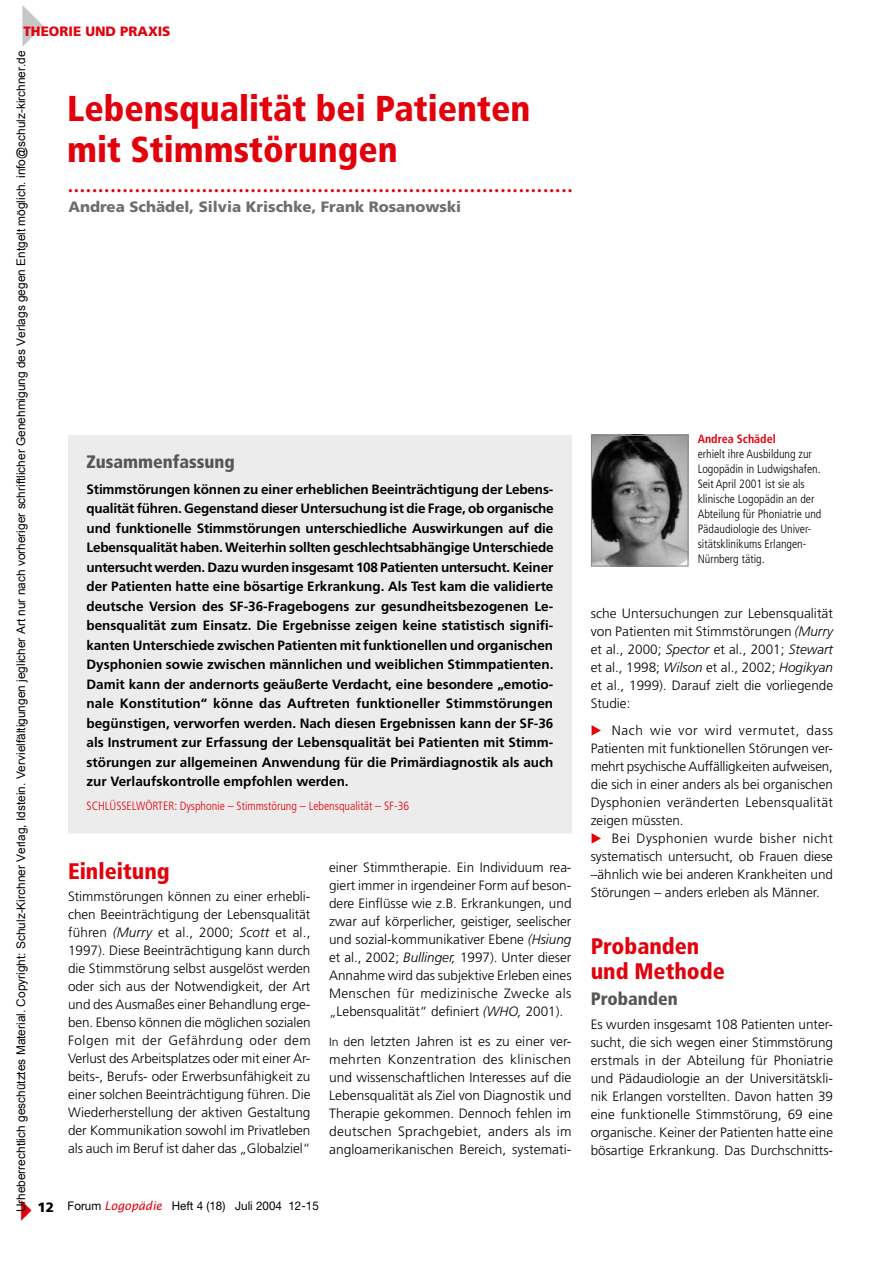
<style>
.page{position:relative;width:893px;height:1263px;background:#fff}
.page>*{position:absolute;margin:0;border:0;box-sizing:border-box;transform-origin:0 0}
.t1{font:900 condensed 36px/40.5px "Frutiger";color:#e3000b}
.t2{font:900 condensed 22.5px/25.5px "Frutiger";color:#e3000b}
.t3{font:700 18.75px "Times";color:#e3000b}
.t4{font:900 condensed 18px "Frutiger";color:#565655}
.t5{font:900 15px "Frutiger";color:#6e6e6e}
.t6{font:300 13.5px/18px "Frutiger";color:#000;text-align:justify}
.t7{font:700 13.5px/19.5px "Frutiger";color:#000;text-align:justify}
.t8{font:900 13.5px "Frutiger";color:#e3000b}
.t9{font:300 condensed 12px/15px "Frutiger LT";color:#000}
.t10{font:300 condensed 12px "Frutiger LT";color:#e3000b}
.t11{font:12px "Helvetica Neue";color:#000}
.t12{font:700 condensed 12px "Frutiger LT";color:#e3000b}
.t13{font:11.85px "Arial";color:#000}
.s1{font-style:italic}
.s2{font-size:12px}
.s3{font-family:"Frutiger";font-weight:900;font-size:13.5px}
.s4{font-family:"Lucida Sans";font-style:italic;color:#e3000b}
</style>
<div class="page">
<div style="left:69px;top:436px;width:502px;height:397px;background:#ececec"></div>
<div style="left:68px;top:435px;width:504px;height:398px;border:2px solid #ececec"></div>
<img style="left:593px;top:437px;width:93px;height:127px">
<div style="left:591px;top:435px;width:97px;height:131px;border:1px solid #868786"></div>
<p class="t8" style="left:23px;top:23px;width:149px">THEORIE UND PRAXIS</p>
<p class="t13" style="left:13px;top:1212px;width:1163px;rotate:-90deg">Urheberrechtlich geschütztes Material. Copyright: Schulz-Kirchner Verlag, Idstein. Vervielfältigungen jeglicher Art nur nach vorheriger schriftlicher Genehmigung des Verlags gegen Entgelt möglich. info@schulz-kirchner.de</p>
<h1 class="t1" style="left:67px;top:89px;width:465px">Lebensqualität bei Patienten mit Stimmstörungen</h1>
<p class="t5" style="left:68px;top:198px;width:394px">Andrea Schädel, Silvia Krischke, Frank Rosanowski</p>
<h3 class="t3" style="left:68px;top:175px;width:506px">...................................................................................</h3>
<h3 class="t4" style="left:87px;top:451px;width:150px">Zusammenfassung</h3>
<p class="t7" style="left:87px;top:479px;width:469px">Stimmstörungen können zu einer erheblichen Beeinträchtigung der Lebens&shy;qualität führen. Gegenstand dieser Untersuchung ist die Frage, ob organische und funktionelle Stimmstörungen unterschiedliche Auswirkungen auf die Lebensqualität haben. Weiterhin sollten geschlechtsabhängige Unterschiede untersucht werden. Dazu wurden insgesamt 108 Patienten untersucht. Keiner der Patienten hatte eine bösartige Erkrankung. Als Test kam die validierte deutsche Version des SF-36-Fragebogens zur gesundheitsbezogenen Le&shy;bensqualität zum Einsatz. Die Ergebnisse zeigen keine statistisch signifi&shy;kanten Unterschiede zwischen Patienten mit funktionellen und organischen Dysphonien sowie zwischen männlichen und weiblichen Stimmpatienten.<br>Damit kann der andernorts geäußerte Verdacht, eine besondere „emotio&shy;nale Konstitution“ könne das Auftreten funktioneller Stimmstörungen begünstigen, verworfen werden. Nach diesen Ergebnissen kann der SF-36 als Instrument zur Erfassung der Lebensqualität bei Patienten mit Stimm&shy;störungen zur allgemeinen Anwendung für die Primärdiagnostik als auch zur Verlaufskontrolle empfohlen werden.</p>
<p class="t10" style="left:87px;top:799px;width:324px">SCHLÜSSELWÖRTER: Dysphonie – Stimmstörung – Lebensqualität – SF-36</p>
<h2 class="t2" style="left:68px;top:858px;width:103px">Einleitung</h2>
<p class="t6" style="left:68px;top:888px;width:244px">Stimmstörungen können zu einer erhebli&shy;chen Beeinträchtigung der Lebensqualität führen <span class="s1">(Murry</span> et al., 2000; <span class="s1">Scott</span> et al., 1997). Diese Beeinträchtigung kann durch die Stimmstörung selbst ausgelöst werden oder sich aus der Notwendigkeit, der Art und des Ausmaßes einer Behandlung erge&shy;ben. Ebenso können die möglichen sozialen Folgen mit der Gefährdung oder dem Verlust des Arbeitsplatzes oder mit einer Ar&shy;beits-, Berufs- oder Erwerbsunfähigkeit zu einer solchen Beeinträchtigung führen. Die Wiederherstellung der aktiven Gestaltung der Kommunikation sowohl im Privatleben als auch im Beruf ist daher das „Globalziel“</p>
<p class="t6" style="left:329px;top:858px;width:244px">einer Stimmtherapie. Ein Individuum rea&shy;giert immer in irgendeiner Form auf beson&shy;dere Einflüsse wie z.B. Erkrankungen, und zwar auf körperlicher, geistiger, seelischer und sozial-kommunikativer Ebene <span class="s1">(Hsiung </span>et al., 2002; <span class="s1">Bullinger,</span> 1997). Unter dieser Annahme wird das subjektive Erleben eines Menschen für medizinische Zwecke als „Lebensqualität“ definiert <span class="s1">(WHO,</span> 2001).</p>
<p class="t6" style="left:329px;top:1032px;width:244px"><span class="s2">In d</span>en letzten Jahren ist es zu einer ver&shy;mehrten Konzentration des klinischen und wissenschaftlichen Interesses auf die Lebensqualität als Ziel von Diagnostik und Therapie gekommen. Dennoch fehlen im deutschen Sprachgebiet, anders als im angloamerikanischen Bereich, systemati-</p>
<p class="t11" style="left:37px;top:1199px;width:283px"><span class="s3">12</span> Forum <span class="s4">Logopädie</span> Heft 4 (18) Juli 2004 12-15</p>
<p class="t12" style="left:698px;top:432px;width:80px">Andrea Schädel</p>
<p class="t9" style="left:698px;top:447px;width:125px">erhielt ihre Ausbildung zur<br>Logopädin in Ludwigshafen.<br>Seit April 2001 ist sie als klinische Logopädin an der<br>Abteilung für Phoniatrie und<br>Pädaudiologie des Univer&shy;sitätsklinikums Erlangen-<br>Nürnberg tätig.</p>
<p class="t6" style="left:591px;top:604px;width:244px">sche Untersuchungen zur Lebensqualität von Patienten mit Stimmstörungen <span class="s1">(Murry </span>et al., 2000; <span class="s1">Spector</span> et al., 2001; <span class="s1">Stewart </span>et al., 1998; <span class="s1">Wilson</span> et al., 2002; <span class="s1">Hogikyan </span>et al., 1999). Darauf zielt die vorliegende Studie:</p>
<p class="t6" style="left:591px;top:721px;width:244px;text-indent:21px">Nach wie vor wird vermutet, dass Patienten mit funktionellen Störungen ver&shy;mehrt psychische Auffälligkeiten aufweisen, die sich in einer anders als bei organischen Dysphonien veränderten Lebensqualität zeigen müssten.</p>
<p class="t6" style="left:591px;top:829px;width:244px;text-indent:21px">Bei Dysphonien wurde bisher nicht systematisch untersucht, ob Frauen diese –ähnlich wie bei anderen Krankheiten und Störungen – anders erleben als Männer.</p>
<h2 class="t2" style="left:591px;top:933px;width:136px">Probanden und Methode</h2>
<h3 class="t4" style="left:591px;top:988px;width:89px">Probanden</h3>
<p class="t6" style="left:591px;top:1016px;width:244px">Es wurden insgesamt 108 Patienten unter&shy;sucht, die sich wegen einer Stimmstörung erstmals in der Abteilung für Phoniatrie und Pädaudiologie an der Universitätskli&shy;nik Erlangen vorstellten. Davon hatten 39 eine funktionelle Stimmstörung, 69 eine organische. Keiner der Patienten hatte eine bösartige Erkrankung. Das Durchschnitts-</p>
</div>
